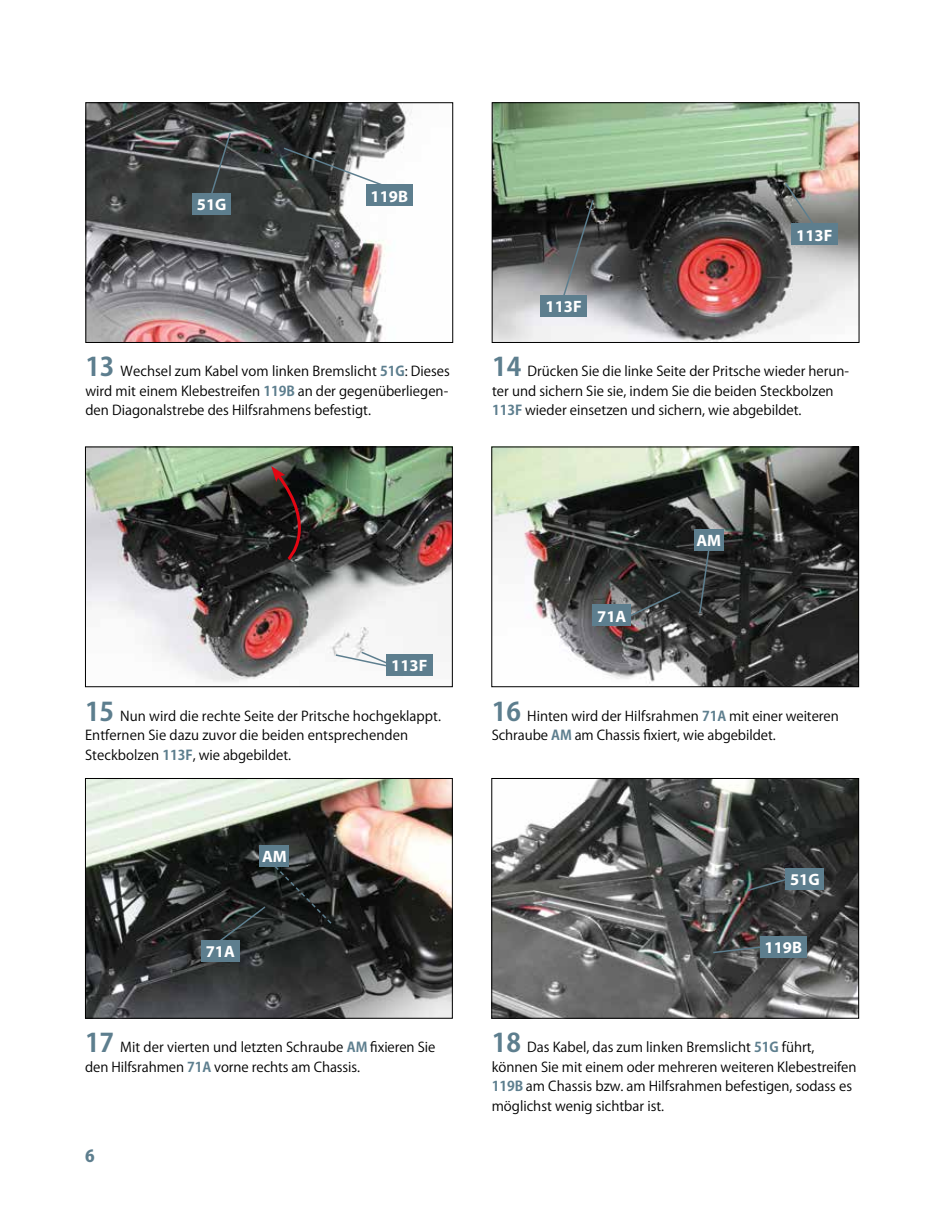
<style>
.page{position:relative;width:936px;height:1212px;background:#fff}
.page>*{position:absolute;margin:0;border:0;box-sizing:border-box;transform-origin:0 0}
.t1{font:700 16.5px "Myriad Pro";color:#fff}
.t2{font:800 16.5px "Koz Go Pro";color:#5d7e8e}
.t3{font:13.5px/19.5px "Koz Go Pro";color:#000}
.s1{font-weight:700;font-size:25.5px;color:#5d7e8e}
.s2{font-weight:700;color:#5d7e8e}
</style>
<div class="page">
<img style="left:87px;top:104px;width:326px;height:237px">
<div style="left:85px;top:102px;width:368px;height:241px;border:1px solid #000"></div>
<img style="left:493px;top:104px;width:364px;height:237px">
<div style="left:491px;top:102px;width:368px;height:241px;border:1px solid #000"></div>
<svg style="left:561px;top:199px;width:33px;height:102px;background:#4f5051"></svg>
<div style="left:540px;top:295px;width:47px;height:22px;background:#5d7e8e"></div>
<svg style="left:783px;top:181px;width:40px;height:58px;background:#898681"></svg>
<div style="left:790px;top:224px;width:47px;height:21px;background:#5d7e8e"></div>
<img style="left:87px;top:449px;width:363px;height:233px">
<div style="left:85px;top:447px;width:367px;height:240px;border:1px solid #000"></div>
<img style="left:493px;top:449px;width:364px;height:236px">
<div style="left:491px;top:447px;width:368px;height:240px;border:1px solid #000"></div>
<div style="left:386px;top:654px;width:46px;height:21px;background:#5d7e8e"></div>
<img style="left:87px;top:780px;width:363px;height:236px">
<div style="left:85px;top:778px;width:367px;height:240px;border:1px solid #000"></div>
<img style="left:493px;top:780px;width:364px;height:236px">
<div style="left:491px;top:778px;width:368px;height:240px;border:1px solid #000"></div>
<svg style="left:282px;top:146px;width:106px;height:42px"></svg>
<div style="left:366px;top:185px;width:46px;height:21px;background:#5d7e8e"></div>
<svg style="left:209px;top:131px;width:23px;height:66px"></svg>
<div style="left:193px;top:193px;width:38px;height:21px;background:#5d7e8e"></div>
<svg style="left:334px;top:650px;width:58px;height:18px"></svg>
<svg style="left:698px;top:550px;width:13px;height:65px"></svg>
<div style="left:694px;top:529px;width:29px;height:21px;background:#5d7e8e"></div>
<svg style="left:617px;top:590px;width:65px;height:33px;background:#464849"></svg>
<div style="left:592px;top:605px;width:39px;height:21px;background:#5d7e8e"></div>
<svg style="left:273px;top:864px;width:60px;height:61px;background:#212424"></svg>
<div style="left:259px;top:845px;width:30px;height:21px;background:#5d7e8e"></div>
<svg style="left:209px;top:905px;width:58px;height:45px;background:#282d2d"></svg>
<div style="left:201px;top:940px;width:38px;height:21px;background:#5d7e8e"></div>
<svg style="left:711px;top:943px;width:49px;height:11px"></svg>
<div style="left:760px;top:936px;width:46px;height:22px;background:#5d7e8e"></div>
<svg style="left:745px;top:874px;width:55px;height:18px"></svg>
<div style="left:785px;top:869px;width:39px;height:21px;background:#5d7e8e"></div>
<svg style="left:271px;top:466px;width:48px;height:96px;background:#312522"></svg>
<p class="t1" style="left:197px;top:194px;width:31px">51G</p>
<p class="t1" style="left:370px;top:185px;width:39px">119B</p>
<p class="t1" style="left:545px;top:296px;width:38px">113F</p>
<p class="t1" style="left:796px;top:224px;width:38px">113F</p>
<p class="t3" style="left:85px;top:362px;width:366px;text-align:justify"><span class="s1">13</span> Wechsel zum Kabel vom linken Bremslicht <span class="s2">51G</span>: Dieses wird mit einem Klebestreifen <span class="s2">119B</span> an der gegenüberliegen&shy;den Diagonalstrebe des Hilfsrahmens befestigt.</p>
<p class="t3" style="left:492px;top:362px;width:358px"><span class="s1">14</span> Drücken Sie die linke Seite der Pritsche wieder herun&shy;ter und sichern Sie sie, indem Sie die beiden Steckbolzen<br><span class="s2">113F</span> wieder einsetzen und sichern, wie abgebildet.</p>
<p class="t1" style="left:391px;top:655px;width:38px">113F</p>
<p class="t1" style="left:597px;top:605px;width:31px">71A</p>
<p class="t1" style="left:696px;top:529px;width:26px">AM</p>
<p class="t3" style="left:85px;top:706px;width:356px"><span class="s1">15</span> Nun wird die rechte Seite der Pritsche hochgeklappt.<br>Entfernen Sie dazu zuvor die beiden entsprechenden<br>Steckbolzen <span class="s2">113F</span>, wie abgebildet.</p>
<p class="t3" style="left:491px;top:706px;width:348px"><span class="s1">16</span> Hinten wird der Hilfsrahmen <span class="s2">71A</span> mit einer weiteren<br>Schraube <span class="s2">AM</span> am Chassis fixiert, wie abgebildet.</p>
<p class="t1" style="left:262px;top:846px;width:26px">AM</p>
<p class="t1" style="left:790px;top:869px;width:31px">51G</p>
<p class="t1" style="left:206px;top:941px;width:31px">71A</p>
<p class="t1" style="left:764px;top:937px;width:39px">119B</p>
<p class="t3" style="left:85px;top:1038px;width:352px"><span class="s1">17</span> Mit der vierten und letzten Schraube <span class="s2">AM</span> fixieren Sie den Hilfsrahmen <span class="s2">71A</span> vorne rechts am Chassis.</p>
<p class="t3" style="left:491px;top:1038px;width:366px"><span class="s1">18</span> Das Kabel, das zum linken Bremslicht <span class="s2">51G</span> führt, können Sie mit einem oder mehreren weiteren Klebestreifen <span class="s2">119B</span> am Chassis bzw. am Hilfsrahmen befestigen, sodass es möglichst wenig sichtbar ist.</p>
<p class="t2" style="left:85px;top:1145px;width:11px">6</p>
</div>
